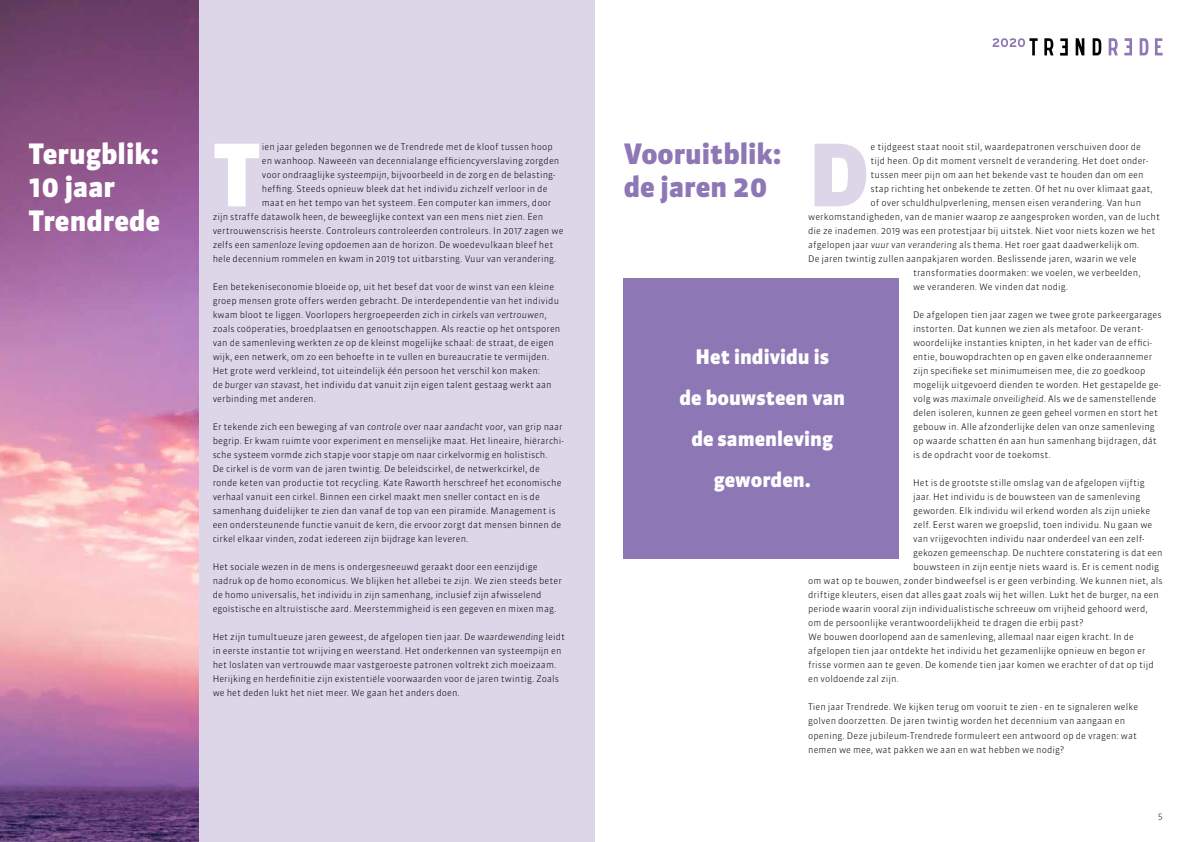
<style>
.page{position:relative;width:1191px;height:842px;background:#fff}
.page>*{position:absolute;margin:0;border:0;box-sizing:border-box;transform-origin:0 0}
.t1{font:900 85.4px "Sanuk";color:#fff}
.t2{font:900 85.4px "Sanuk";color:#ddd6e9}
.t3{font:900 28px/33.6px "Sanuk";color:#fff}
.t4{font:900 28px/33.6px "Sanuk";color:#8e77b5}
.t5{font:900 20px/41px "Sanuk";color:#fff;text-align:center}
.t6{font:300 9px/14px "Sanuk";letter-spacing:.01em;color:#000}
.t7{font:300 8px "Sanuk";color:#000}
.s1{font-style:italic}
</style>
<div class="page">
<div style="left:198px;top:0;width:397px;height:842px;background:#ddd6e9"></div>
<div style="left:624px;top:279px;width:275px;height:280px;background:#8e77b5"></div>
<svg style="left:1044px;top:38px;width:9px;height:17px"></svg>
<svg style="left:1154px;top:38px;width:8px;height:17px"></svg>
<svg style="left:1075px;top:38px;width:9px;height:17px"></svg>
<svg style="left:1092px;top:38px;width:9px;height:17px"></svg>
<svg style="left:1108px;top:38px;width:9px;height:17px"></svg>
<svg style="left:1139px;top:38px;width:9px;height:17px"></svg>
<svg style="left:1124px;top:38px;width:8px;height:17px"></svg>
<svg style="left:1060px;top:38px;width:7px;height:18px"></svg>
<svg style="left:992px;top:38px;width:45px;height:17px"></svg>
<img style="left:0;top:0;width:198px;height:842px">
<h2 class="t3" style="left:28px;top:137px;width:133px">Terugblik:<br>10 jaar<br>Trendrede</h2>
<h1 class="t1" style="left:213px;top:122px;width:50px">T</h1>
<p class="t6" style="left:262px;top:140px;width:292px">ien jaar geleden begonnen we de Trendrede met de kloof tussen hoop</p>
<p class="t6" style="left:262px;top:154px;width:299px">en wanhoop. Naweeën van decennialange efficiencyverslaving zorgden</p>
<p class="t6" style="left:262px;top:168px;width:295px">voor ondraaglijke <span class="s1">systeempijn</span>, bijvoorbeeld in de zorg en de belasting-</p>
<p class="t6" style="left:262px;top:182px;width:287px">heffing. Steeds opnieuw bleek dat het individu zichzelf verloor in de</p>
<p class="t6" style="left:262px;top:196px;width:291px">maat en het tempo van het systeem. Een computer kan immers, door</p>
<p class="t6" style="left:213px;top:210px;width:332px">zijn straffe datawolk heen, de beweeglijke context van een mens niet zien. Een</p>
<p class="t6" style="left:213px;top:224px;width:352px">vertrouwenscrisis heerste. Controleurs controleerden controleurs. In 2017 zagen we</p>
<p class="t6" style="left:213px;top:238px;width:342px">zelfs een <span class="s1">samenloze leving</span> opdoemen aan de horizon. De woedevulkaan bleef het</p>
<p class="t6" style="left:213px;top:252px;width:345px">hele decennium rommelen en kwam in 2019 tot uitbarsting. Vuur van verandering.</p>
<p class="t6" style="left:213px;top:280px;width:349px">Een betekeniseconomie bloeide op, uit het besef dat voor de winst van een kleine groep mensen grote offers werden gebracht. De interdependentie van het individu kwam bloot te liggen. Voorlopers hergroepeerden zich in <span class="s1">cirkels van vertrouwen</span>, zoals coöperaties, broedplaatsen en genootschappen. Als reactie op het ontsporen van de samenleving werkten ze op de kleinst mogelijke schaal: de straat, de eigen wijk, een netwerk, om zo een behoefte in te vullen en bureaucratie te vermijden.<br>Het grote werd verkleind, tot uiteindelijk één persoon het verschil kon maken:<br>de <span class="s1">burger van stavast</span>, het individu dat vanuit zijn eigen talent gestaag werkt aan verbinding met anderen.</p>
<p class="t6" style="left:213px;top:420px;width:352px">Er tekende zich een beweging af van <span class="s1">controle over</span> naar <span class="s1">aandacht voor</span>, van grip naar begrip. Er kwam ruimte voor experiment en menselijke maat. Het lineaire, hiërarchi&shy;sche systeem vormde zich stapje voor stapje om naar cirkelvormig en holistisch.<br>De cirkel is de vorm van de jaren twintig. De beleidscirkel, de netwerkcirkel, de ronde keten van productie tot recycling. Kate Raworth herschreef het economische verhaal vanuit een cirkel. Binnen een cirkel maakt men sneller contact en is de samenhang duidelijker te zien dan vanaf de top van een piramide. Management is een ondersteunende functie vanuit de kern, die ervoor zorgt dat mensen binnen de cirkel elkaar vinden, zodat iedereen zijn bijdrage kan leveren.</p>
<p class="t6" style="left:213px;top:560px;width:351px">Het sociale wezen in de mens is ondergesneeuwd geraakt door een eenzijdige nadruk op de homo economicus. We blijken het allebei te zijn. We zien steeds beter de homo universalis, het individu in zijn samenhang, inclusief zijn afwisselend egoïstische en altruïstische aard. Meerstemmigheid is een gegeven en mixen mag.</p>
<p class="t6" style="left:213px;top:630px;width:354px">Het zijn tumultueuze jaren geweest, de afgelopen tien jaar. De <span class="s1">waardewending</span> leidt in eerste instantie tot wrijving en weerstand. Het onderkennen van systeempijn en het loslaten van vertrouwde maar vastgeroeste patronen voltrekt zich moeizaam.<br>Herijking en herdefinitie zijn existentiële voorwaarden voor de jaren twintig. Zoals we het deden lukt het niet meer. We gaan het anders doen.</p>
<h2 class="t4" style="left:624px;top:137px;width:159px">Vooruitblik: de jaren 20</h2>
<h1 class="t2" style="left:808px;top:122px;width:63px">D</h1>
<p class="t6" style="left:870px;top:140px;width:272px">e tijdgeest staat nooit stil, waardepatronen verschuiven door de</p>
<p class="t6" style="left:870px;top:154px;width:279px">tijd heen. Op dit moment versnelt de verandering. Het doet onder-</p>
<p class="t6" style="left:870px;top:168px;width:274px">tussen meer pijn om aan het bekende vast te houden dan om een</p>
<p class="t6" style="left:870px;top:182px;width:284px">stap richting het onbekende te zetten. Of het nu over klimaat gaat,</p>
<p class="t6" style="left:870px;top:196px;width:272px">of over schuldhulpverlening, mensen eisen verandering. Van hun</p>
<p class="t6" style="left:808px;top:210px;width:353px">werkomstandigheden, van de manier waarop ze aangesproken worden, van de lucht</p>
<p class="t6" style="left:808px;top:224px;width:349px">die ze inademen. 2019 was een protestjaar bij uitstek. Niet voor niets kozen we het</p>
<p class="t6" style="left:808px;top:238px;width:333px">afgelopen jaar <span class="s1">vuur van verandering</span> als thema. Het roer gaat daadwerkelijk om.</p>
<p class="t6" style="left:808px;top:252px;width:330px">De jaren twintig zullen aanpakjaren worden. Beslissende jaren, waarin we vele</p>
<p class="t6" style="left:913px;top:266px;width:229px">transformaties doormaken: we voelen, we verbeelden,</p>
<p class="t6" style="left:913px;top:280px;width:157px">we veranderen. We vinden dat nodig.</p>
<p class="t6" style="left:913px;top:308px;width:250px">De afgelopen tien jaar zagen we twee grote parkeergarages instorten. Dat kunnen we zien als metafoor. De verant&shy;woordelijke instanties knipten, in het kader van de effici&shy;ëntie, bouwopdrachten op en gaven elke onderaannemer zijn specifieke set minimumeisen mee, die zo goedkoop mogelijk uitgevoerd dienden te worden. Het gestapelde ge&shy;volg was <span class="s1">maximale onveiligheid</span>. Als we de samenstellende delen isoleren, kunnen ze geen geheel vormen en stort het gebouw in. Alle afzonderlijke delen van onze samenleving op waarde schatten én aan hun samenhang bijdragen, dát is de opdracht voor de toekomst.</p>
<p class="t6" style="left:913px;top:476px;width:233px">Het is de grootste stille omslag van de afgelopen vijftig</p>
<p class="t6" style="left:913px;top:490px;width:229px">jaar. Het individu is de bouwsteen van de samenleving</p>
<p class="t6" style="left:913px;top:504px;width:239px">geworden. Elk individu wil erkend worden als zijn unieke</p>
<p class="t6" style="left:913px;top:518px;width:241px">zelf. Eerst waren we groepslid, toen individu. Nu gaan we</p>
<p class="t6" style="left:913px;top:532px;width:233px">van vrijgevochten individu naar onderdeel van een zelf-</p>
<p class="t6" style="left:913px;top:546px;width:251px">gekozen gemeenschap. De nuchtere constatering is dat een</p>
<p class="t6" style="left:913px;top:560px;width:247px">bouwsteen in zijn eentje niets waard is. Er is cement nodig</p>
<p class="t6" style="left:808px;top:574px;width:356px">om wat op te bouwen, zonder bindweefsel is er geen verbinding. We kunnen niet, als</p>
<p class="t6" style="left:808px;top:588px;width:352px">driftige kleuters, eisen dat alles gaat zoals wij het willen. Lukt het de burger, na een</p>
<p class="t6" style="left:808px;top:602px;width:341px">periode waarin vooral zijn individualistische schreeuw om vrijheid gehoord werd,</p>
<p class="t6" style="left:808px;top:616px;width:277px">om de persoonlijke verantwoordelijkheid te dragen die erbij past?</p>
<p class="t6" style="left:808px;top:630px;width:327px">We bouwen doorlopend aan de samenleving, allemaal naar eigen kracht. In de</p>
<p class="t6" style="left:808px;top:644px;width:339px">afgelopen tien jaar ontdekte het individu het gezamenlijke opnieuw en begon er</p>
<p class="t6" style="left:808px;top:658px;width:347px">frisse vormen aan te geven. De komende tien jaar komen we erachter of dat op tijd</p>
<p class="t6" style="left:808px;top:672px;width:92px">en voldoende zal zijn.</p>
<p class="t6" style="left:808px;top:700px;width:331px">Tien jaar Trendrede. We kijken terug om vooruit te zien - en te signaleren welke golven doorzetten. De jaren twintig worden het decennium van aangaan en opening. Deze jubileum-Trendrede formuleert een antwoord op de vragen: wat nemen we mee, wat pakken we aan en wat hebben we nodig?</p>
<h3 class="t5" style="left:679px;top:336px;width:167px">Het individu is<br>de bouwsteen van de samenleving geworden.</h3>
<p class="t7" style="left:1158px;top:811px;width:6px">5</p>
</div>
